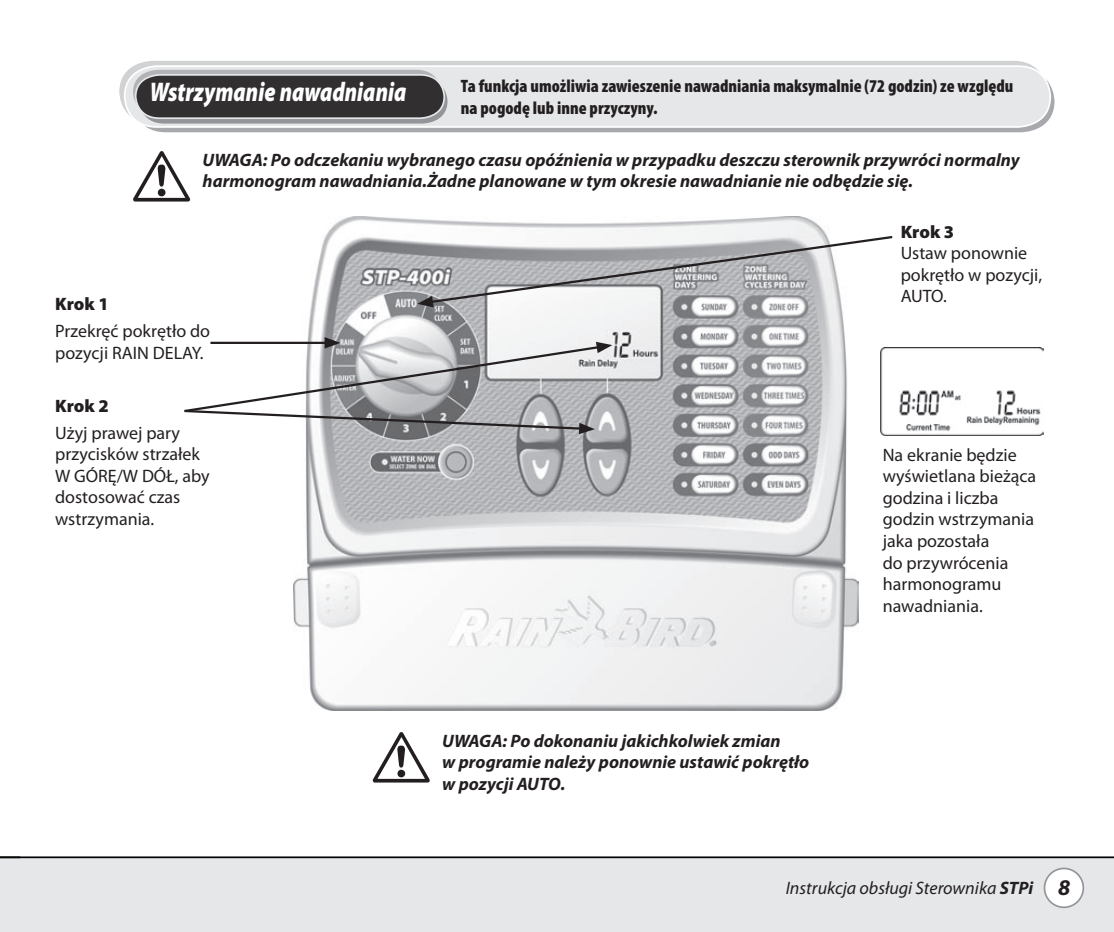
<style>
.page{position:relative;width:1114px;height:932px;background:#fff}
.page>*{position:absolute;margin:0;border:0;box-sizing:border-box;transform-origin:0 0}
.t1{font:72px "Hazard";color:#231f20}
.t2{font:italic 900 27px "Myriad Pro";color:#fff;scale:.8 1}
.t3{font:18px/21.6px "Myriad Pro";color:#231f20}
.t4{font:italic 700 18px/21.6px "Myriad Pro";color:#231f20}
.t5{font:900 condensed 18px/21.6px "Myriad Pro";color:#231f20}
.t6{font:italic 18px "Myriad Pro";color:#231f20}
.t7{font:900 18px "Myriad Pro";color:#231f20}
.s1{font-weight:700}
.s2{font-weight:700;font-size:22.5px}
</style>
<div class="page">
<div style="left:0;top:856px;width:1114px;height:75px;background:#e6e7e9"></div>
<div style="left:1044px;top:868px;width:39px;height:39px;background:#fff;border-radius:50%"></div>
<div style="left:1043px;top:867px;width:41px;height:40px;border:2px solid #939598;border-radius:50%"></div>
<hr style="left:0;top:856px;width:1114px;height:1px;background:#040503">
<div style="left:119px;top:61px;width:910px;height:45px;background:#d1d2d4"></div>
<svg style="left:150px;top:89px;width:905px;height:44px;background:#babbbe"></svg>
<svg style="left:123px;top:64px;width:929px;height:65px;background:#e5e6e8"></svg>
<svg style="left:132px;top:69px;width:316px;height:55px;background:#5a595b"></svg>
<svg style="left:0;top:856px;width:20px;height:1px"></svg>
<img style="left:294px;top:216px;width:564px;height:494px">
<img style="left:880px;top:347px;width:163px;height:88px">
<svg style="left:184px;top:337px;width:428px;height:97px"></svg>
<svg style="left:417px;top:234px;width:476px;height:73px"></svg>
<h2 class="t2" style="left:150px;top:77px;width:322px">Wstrzymanie nawadniania</h2>
<p class="t5" style="left:461px;top:76px;width:554px">Ta funkcja umożliwia zawieszenie nawadniania maksymalnie (72 godzin) ze względu na pogodę lub inne przyczyny.</p>
<h1 class="t1" style="left:132px;top:129px;width:61px">!</h1>
<p class="t4" style="left:203px;top:148px;width:818px">UWAGA: Po odczekaniu wybranego czasu opóźnienia w przypadku deszczu sterownik przywróci normalny</p>
<p class="t4" style="left:202px;top:170px;width:712px">harmonogram nawadniania.Żadne planowane w tym okresie nawadnianie nie odbędzie się.</p>
<p class="t7" style="left:55px;top:294px;width:55px">Krok 1</p>
<p class="t3" style="left:55px;top:320px;width:156px">Przekręć pokrętło do pozycji RAIN DELAY.</p>
<p class="t7" style="left:55px;top:395px;width:55px">Krok 2</p>
<p class="t3" style="left:55px;top:421px;width:156px">Użyj prawej pary przycisków strzałek<br>W GÓRĘ/W DÓŁ, aby dostosować czas wstrzymania.</p>
<p class="t7" style="left:900px;top:221px;width:55px">Krok 3</p>
<p class="t3" style="left:900px;top:242px;width:143px">Ustaw ponownie pokrętło w pozycji,<br>AUTO.</p>
<p class="t3" style="left:882px;top:443px;width:155px">Na ekranie będzie wyświetlana bieżąca godzina i liczba godzin wstrzymania jaka pozostała<br>do przywrócenia harmonogramu nawadniania.</p>
<h1 class="t1" style="left:371px;top:710px;width:61px">!</h1>
<p class="t4" style="left:442px;top:728px;width:340px">UWAGA: Po dokonaniu jakichkolwiek zmian</p>
<p class="t4" style="left:442px;top:750px;width:369px">w programie należy ponownie ustawić pokrętło w pozycji AUTO.</p>
<p class="t6" style="left:786px;top:876px;width:286px">Instrukcja obsługi Sterownika <span class="s1">STPi</span> <span class="s2">8</span></p>
</div>
